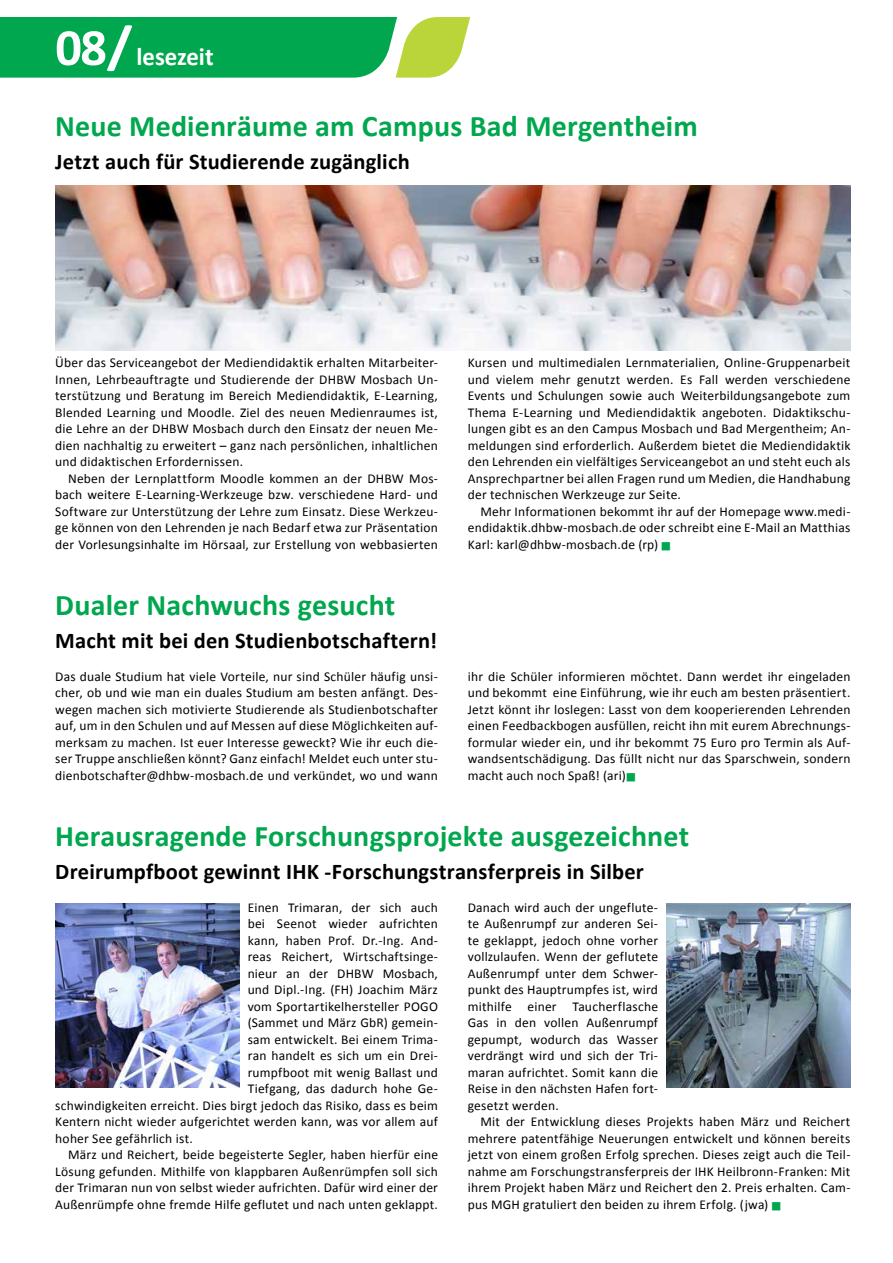
<style>
.page{position:relative;width:893px;height:1263px;background:#fff}
.page>*{position:absolute;margin:0;border:0;box-sizing:border-box;transform-origin:0 0}
.t1{font:700 30px "Calibri";letter-spacing:.005em;color:#00a74e}
.t2{font:700 25.5px "Calibri";color:#fff}
.t3{font:700 22.5px "Calibri";letter-spacing:.005em;color:#000}
.t4{font:13.5px/16.5px "Calibri";letter-spacing:.015em;color:#000;text-align:justify}
.s1{font-size:52.5px}
</style>
<div class="page">
<svg style="left:0;top:17px;width:470px;height:61px;background:#26b257"></svg>
<img style="left:55px;top:186px;width:795px;height:165px">
<img style="left:55px;top:903px;width:184px;height:184px">
<img style="left:667px;top:904px;width:183px;height:183px">
<p class="t2" style="left:55px;top:40px;width:160px"><span class="s1">08/</span>lesezeit</p>
<p class="t1" style="left:55px;top:107px;width:644px">Neue Medienräume am Campus Bad Mergentheim</p>
<p class="t3" style="left:55px;top:147px;width:356px">Jetzt auch für Studierende zugänglich</p>
<p class="t4" style="left:55px;top:354px;width:384px">Über das Serviceangebot der Mediendidaktik erhalten Mitarbeiter-</p>
<p class="t4" style="left:55px;top:371px;width:384px">Innen, Lehrbeauftragte und Studierende der DHBW Mosbach Un-</p>
<p class="t4" style="left:55px;top:387px;width:384px">terstützung und Beratung im Bereich Mediendidaktik, E-Learning,</p>
<p class="t4" style="left:55px;top:404px;width:384px">Blended Learning und Moodle. Ziel des neuen Medienraumes ist,</p>
<p class="t4" style="left:55px;top:420px;width:384px">die Lehre an der DHBW Mosbach durch den Einsatz der neuen Me-</p>
<p class="t4" style="left:55px;top:437px;width:384px">dien nachhaltig zu erweitert – ganz nach persönlichen, inhaltlichen</p>
<p class="t4" style="left:55px;top:453px;width:189px">und didaktischen Erfordernissen.</p>
<p class="t4" style="left:68px;top:470px;width:371px">Neben der Lernplattform Moodle kommen an der DHBW Mos-</p>
<p class="t4" style="left:55px;top:486px;width:384px">bach weitere E-Learning-Werkzeuge bzw. verschiedene Hard- und</p>
<p class="t4" style="left:55px;top:503px;width:384px">Software zur Unterstützung der Lehre zum Einsatz. Diese Werkzeu-</p>
<p class="t4" style="left:55px;top:519px;width:384px">ge können von den Lehrenden je nach Bedarf etwa zur Präsentation</p>
<p class="t4" style="left:55px;top:536px;width:384px">der Vorlesungsinhalte im Hörsaal, zur Erstellung von webbasierten</p>
<p class="t4" style="left:468px;top:354px;width:384px">Kursen und multimedialen Lernmaterialien, Online-Gruppenarbeit</p>
<p class="t4" style="left:468px;top:371px;width:384px">und vielem mehr genutzt werden. Es Fall werden verschiedene</p>
<p class="t4" style="left:468px;top:387px;width:384px">Events und Schulungen sowie auch Weiterbildungsangebote zum</p>
<p class="t4" style="left:468px;top:404px;width:384px">Thema E-Learning und Mediendidaktik angeboten. Didaktikschu-</p>
<p class="t4" style="left:468px;top:420px;width:384px">lungen gibt es an den Campus Mosbach und Bad Mergentheim; An-</p>
<p class="t4" style="left:468px;top:437px;width:384px">meldungen sind erforderlich. Außerdem bietet die Mediendidaktik</p>
<p class="t4" style="left:468px;top:453px;width:384px">den Lehrenden ein vielfältiges Serviceangebot an und steht euch als</p>
<p class="t4" style="left:468px;top:470px;width:384px">Ansprechpartner bei allen Fragen rund um Medien, die Handhabung</p>
<p class="t4" style="left:468px;top:486px;width:215px">der technischen Werkzeuge zur Seite.</p>
<p class="t4" style="left:480px;top:503px;width:371px">Mehr Informationen bekommt ihr auf der Homepage www.medi-</p>
<p class="t4" style="left:468px;top:519px;width:384px">endidaktik.dhbw-mosbach.de oder schreibt eine E-Mail an Matthias</p>
<p class="t4" style="left:468px;top:536px;width:192px">Karl: karl@dhbw-mosbach.de (rp)</p>
<p class="t1" style="left:55px;top:585px;width:342px">Dualer Nachwuchs gesucht</p>
<p class="t3" style="left:55px;top:626px;width:383px">Macht mit bei den Studienbotschaftern!</p>
<p class="t4" style="left:55px;top:668px;width:384px">Das duale Studium hat viele Vorteile, nur sind Schüler häufig unsi&shy;cher, ob und wie man ein duales Studium am besten anfängt. Des&shy;wegen machen sich motivierte Studierende als Studienbotschafter auf, um in den Schulen und auf Messen auf diese Möglichkeiten auf&shy;merksam zu machen. Ist euer Interesse geweckt? Wie ihr euch die&shy;ser Truppe anschließen könnt? Ganz einfach! Meldet euch unter stu&shy;dienbotschafter@dhbw-mosbach.de und verkündet, wo und wann</p>
<p class="t4" style="left:468px;top:668px;width:384px">ihr die Schüler informieren möchtet. Dann werdet ihr eingeladen und bekommt eine Einführung, wie ihr euch am besten präsentiert.<br>Jetzt könnt ihr loslegen: Lasst von dem kooperierenden Lehrenden einen Feedbackbogen ausfüllen, reicht ihn mit eurem Abrechnungs&shy;formular wieder ein, und ihr bekommt 75 Euro pro Termin als Auf&shy;wandsentschädigung. Das füllt nicht nur das Sparschwein, sondern macht auch noch Spaß! (ari)</p>
<p class="t1" style="left:55px;top:816px;width:636px">Herausragende Forschungsprojekte ausgezeichnet</p>
<p class="t3" style="left:55px;top:857px;width:590px">Dreirumpfboot gewinnt IHK -Forschungstransferpreis in Silber</p>
<p class="t4" style="left:248px;top:899px;width:192px">Einen Trimaran, der sich auch</p>
<p class="t4" style="left:248px;top:915px;width:192px">bei Seenot wieder aufrichten</p>
<p class="t4" style="left:248px;top:932px;width:192px">kann, haben Prof. Dr.-Ing. And-</p>
<p class="t4" style="left:248px;top:948px;width:192px">reas Reichert, Wirtschaftsinge-</p>
<p class="t4" style="left:248px;top:965px;width:192px">nieur an der DHBW Mosbach,</p>
<p class="t4" style="left:248px;top:981px;width:192px">und Dipl.-Ing. (FH) Joachim März</p>
<p class="t4" style="left:248px;top:998px;width:192px">vom Sportartikelhersteller POGO</p>
<p class="t4" style="left:248px;top:1014px;width:192px">(Sammet und März GbR) gemein-</p>
<p class="t4" style="left:248px;top:1031px;width:192px">sam entwickelt. Bei einem Trima-</p>
<p class="t4" style="left:248px;top:1047px;width:192px">ran handelt es sich um ein Drei-</p>
<p class="t4" style="left:248px;top:1064px;width:192px">rumpfboot mit wenig Ballast und</p>
<p class="t4" style="left:248px;top:1080px;width:192px">Tiefgang, das dadurch hohe Ge-</p>
<p class="t4" style="left:55px;top:1097px;width:384px">schwindigkeiten erreicht. Dies birgt jedoch das Risiko, dass es beim</p>
<p class="t4" style="left:55px;top:1113px;width:384px">Kentern nicht wieder aufgerichtet werden kann, was vor allem auf</p>
<p class="t4" style="left:55px;top:1130px;width:139px">hoher See gefährlich ist.</p>
<p class="t4" style="left:68px;top:1146px;width:371px">März und Reichert, beide begeisterte Segler, haben hierfür eine</p>
<p class="t4" style="left:55px;top:1163px;width:384px">Lösung gefunden. Mithilfe von klappbaren Außenrümpfen soll sich</p>
<p class="t4" style="left:55px;top:1179px;width:384px">der Trimaran nun von selbst wieder aufrichten. Dafür wird einer der</p>
<p class="t4" style="left:55px;top:1196px;width:384px">Außenrümpfe ohne fremde Hilfe geflutet und nach unten geklappt.</p>
<p class="t4" style="left:468px;top:899px;width:192px">Danach wird auch der ungeflute-</p>
<p class="t4" style="left:468px;top:915px;width:192px">te Außenrumpf zur anderen Sei-</p>
<p class="t4" style="left:468px;top:932px;width:192px">te geklappt, jedoch ohne vorher</p>
<p class="t4" style="left:468px;top:948px;width:192px">vollzulaufen. Wenn der geflutete</p>
<p class="t4" style="left:468px;top:965px;width:192px">Außenrumpf unter dem Schwer-</p>
<p class="t4" style="left:468px;top:981px;width:192px">punkt des Hauptrumpfes ist, wird</p>
<p class="t4" style="left:468px;top:998px;width:192px">mithilfe einer Taucherflasche</p>
<p class="t4" style="left:468px;top:1014px;width:192px">Gas in den vollen Außenrumpf</p>
<p class="t4" style="left:468px;top:1031px;width:192px">gepumpt, wodurch das Wasser</p>
<p class="t4" style="left:468px;top:1047px;width:192px">verdrängt wird und sich der Tri-</p>
<p class="t4" style="left:468px;top:1064px;width:192px">maran aufrichtet. Somit kann die</p>
<p class="t4" style="left:468px;top:1080px;width:192px">Reise in den nächsten Hafen fort-</p>
<p class="t4" style="left:468px;top:1097px;width:93px">gesetzt werden.</p>
<p class="t4" style="left:480px;top:1113px;width:371px">Mit der Entwicklung dieses Projekts haben März und Reichert</p>
<p class="t4" style="left:468px;top:1130px;width:384px">mehrere patentfähige Neuerungen entwickelt und können bereits</p>
<p class="t4" style="left:468px;top:1146px;width:384px">jetzt von einem großen Erfolg sprechen. Dieses zeigt auch die Teil-</p>
<p class="t4" style="left:468px;top:1163px;width:384px">nahme am Forschungstransferpreis der IHK Heilbronn-Franken: Mit</p>
<p class="t4" style="left:468px;top:1179px;width:384px">ihrem Projekt haben März und Reichert den 2. Preis erhalten. Cam-</p>
<p class="t4" style="left:468px;top:1196px;width:302px">pus MGH gratuliert den beiden zu ihrem Erfolg. (jwa)</p>
</div>
